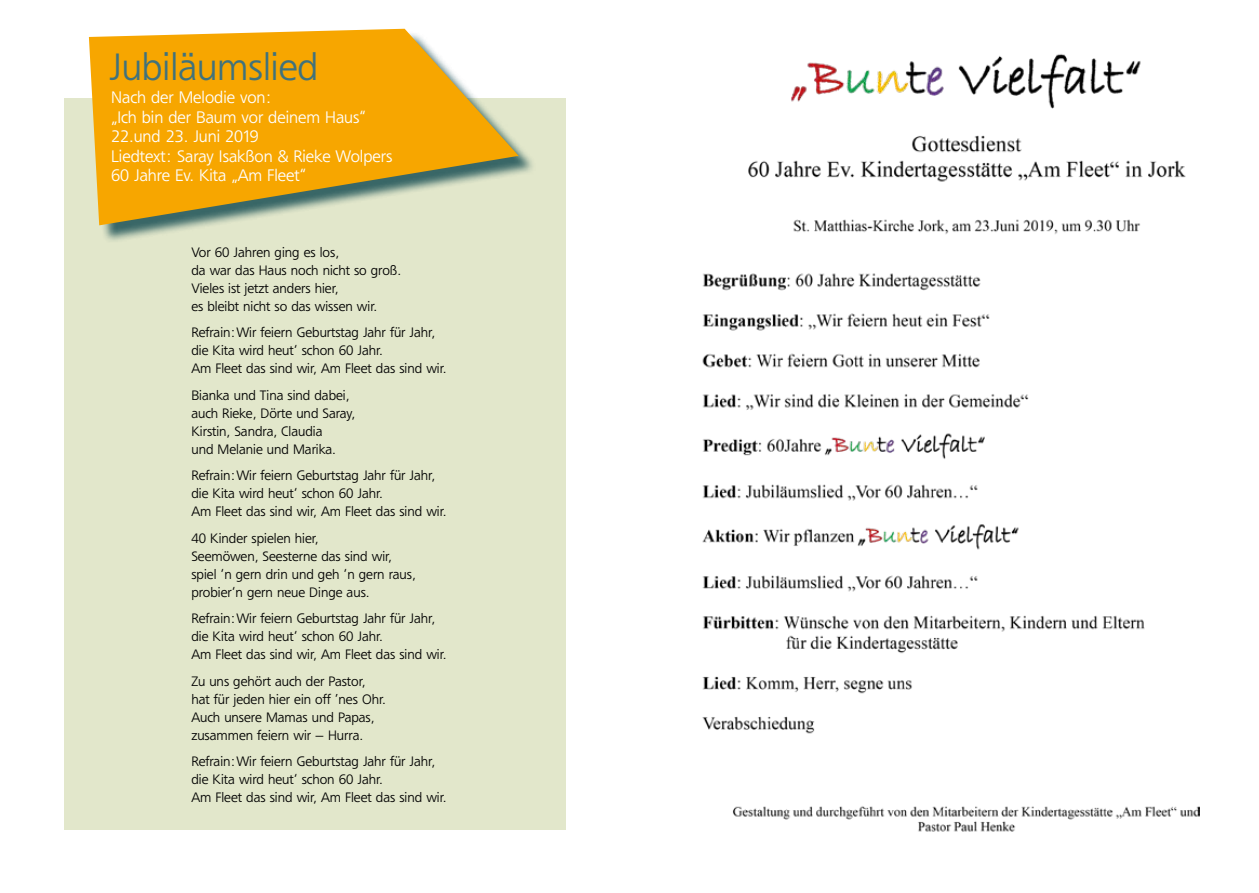
<style>
.page{position:relative;width:1259px;height:893px;background:#fff}
.page>*{position:absolute;margin:0;border:0;box-sizing:border-box;transform-origin:0 0}
.t1{font:300 37.5px "Freeborn SB";color:#40727c}
.t2{font:300 16.5px/19.5px "Freeborn SB";color:#fff}
.t3{font:300 13.5px/18px "Freeborn SB";color:#000}
</style>
<div class="page">
<img style="left:702px;top:54px;width:498px;height:778px">
<div style="left:64px;top:98px;width:502px;height:731px;background:#e2e7cb"></div>
<div style="left:92px;top:31px;width:444px;height:212px;background:#003c45;opacity:.75"></div>
<svg style="left:89px;top:29px;width:430px;height:196px;fill:#f7a600"></svg>
<h1 class="t1" style="left:109px;top:45px;width:211px">Jubiläumslied</h1>
<p class="t2" style="left:111px;top:88px;width:283px">Nach der Melodie von:<br>„Ich bin der Baum vor deinem Haus“<br>22.und 23. Juni 2019<br>Liedtext: Saray Isakßon &amp; Rieke Wolpers<br>60 Jahre Ev. Kita „Am Fleet“</p>
<p class="t3" style="left:191px;top:243px;width:211px">Vor 60 Jahren ging es los,<br>da war das Haus noch nicht so groß.<br>Vieles ist jetzt anders hier,<br>es bleibt nicht so das wissen wir.</p>
<p class="t3" style="left:191px;top:323px;width:257px">Refrain:Wir feiern Geburtstag Jahr für Jahr, die Kita wird heut‘ schon 60 Jahr.<br>Am Fleet das sind wir, Am Fleet das sind wir.</p>
<p class="t3" style="left:191px;top:386px;width:165px">Bianka und Tina sind dabei, auch Rieke, Dörte und Saray,<br>Kirstin, Sandra, Claudia<br>und Melanie und Marika.</p>
<p class="t3" style="left:191px;top:466px;width:257px">Refrain:Wir feiern Geburtstag Jahr für Jahr, die Kita wird heut‘ schon 60 Jahr.<br>Am Fleet das sind wir, Am Fleet das sind wir.</p>
<p class="t3" style="left:191px;top:529px;width:226px">40 Kinder spielen hier,<br>Seemöwen, Seesterne das sind wir, spiel ‘n gern drin und geh ‘n gern raus, probier‘n gern neue Dinge aus.</p>
<p class="t3" style="left:191px;top:609px;width:257px">Refrain:Wir feiern Geburtstag Jahr für Jahr, die Kita wird heut‘ schon 60 Jahr.<br>Am Fleet das sind wir, Am Fleet das sind wir.</p>
<p class="t3" style="left:191px;top:672px;width:196px">Zu uns gehört auch der Pastor, hat für jeden hier ein off ’nes Ohr.<br>Auch unsere Mamas und Papas, zusammen feiern wir – Hurra.</p>
<p class="t3" style="left:191px;top:752px;width:257px">Refrain:Wir feiern Geburtstag Jahr für Jahr, die Kita wird heut‘ schon 60 Jahr.<br>Am Fleet das sind wir, Am Fleet das sind wir.</p>
</div>
